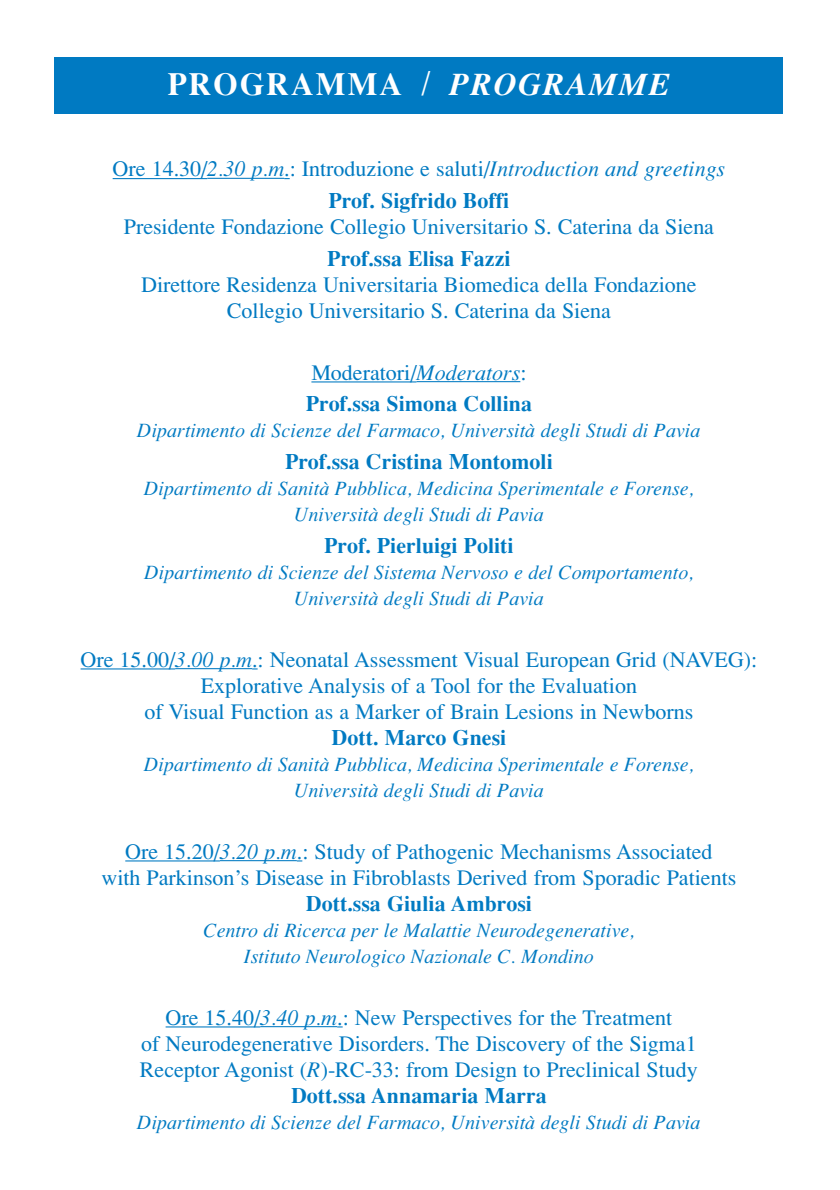
<style>
.page{position:relative;width:840px;height:1190px;background:#fff}
.page>*{position:absolute;margin:0;border:0;box-sizing:border-box;transform-origin:0 0}
.t1{font:700 32px "Times";letter-spacing:.05em;color:#fff}
.t2{font:22px/26px "Times";color:#007ac2;text-align:center}
.t3{font:700 22px/31.6px "Times";color:#007ac2}
.t4{font:italic 20px/26px "Times";color:#007ac2;text-align:center}
.s1{font-style:italic}
.s2{font-weight:700}
.s3{font-weight:400}
.s4{font-weight:400;font-style:italic}
</style>
<div class="page">
<hr style="left:113px;top:178px;width:94px;height:1px;background:#007ac2">
<hr style="left:207px;top:178px;width:77px;height:1px;background:#007ac2">
<hr style="left:311px;top:381px;width:105px;height:1px;background:#007ac2">
<hr style="left:416px;top:381px;width:104px;height:1px;background:#007ac2">
<hr style="left:81px;top:668px;width:94px;height:1px;background:#007ac2">
<hr style="left:175px;top:668px;width:77px;height:1px;background:#007ac2">
<hr style="left:125px;top:860px;width:95px;height:1px;background:#007ac2">
<hr style="left:220px;top:860px;width:77px;height:1px;background:#007ac2">
<hr style="left:166px;top:1026px;width:94px;height:1px;background:#007ac2">
<hr style="left:260px;top:1026px;width:77px;height:1px;background:#007ac2">
<div style="left:55px;top:57px;width:728px;height:56px;background:#007ac2"></div>
<h1 class="t1" style="left:167px;top:72px;width:505px">PROGRAMMA / <span class="s1">PROGRAMME</span></h1>
<p class="t2" style="left:113px;top:155px;width:614px;line-height:31.6px">Ore 14.30/<span class="s1">2.30 p.m</span>.: Introduzione e saluti/<span class="s1">Introduction and greetings<br></span><span class="s2">Prof. Sigfrido Boffi</span></p>
<p class="t2" style="left:124px;top:216px;width:592px">Presidente Fondazione Collegio Universitario S. Caterina da Siena</p>
<p class="t3" style="left:327px;top:244px;width:185px">Prof.ssa Elisa Fazzi</p>
<p class="t2" style="left:141px;top:273px;width:557px">Direttore Residenza Universitaria Biomedica della Fondazione<br>Collegio Universitario S. Caterina da Siena</p>
<p class="t3" style="left:306px;top:358px;width:228px"><span class="s3">Moderatori/</span><span class="s4">Moderators</span><span class="s3">:<br></span>Prof.ssa Simona Collina</p>
<p class="t4" style="left:137px;top:419px;width:565px">Dipartimento di Scienze del Farmaco, Università degli Studi di Pavia</p>
<p class="t3" style="left:285px;top:448px;width:269px">Prof.ssa Cristina Montomoli</p>
<p class="t4" style="left:144px;top:477px;width:551px">Dipartimento di Sanità Pubblica, Medicina Sperimentale e Forense,<br>Università degli Studi di Pavia</p>
<p class="t3" style="left:324px;top:531px;width:191px">Prof. Pierluigi Politi</p>
<p class="t4" style="left:145px;top:561px;width:550px">Dipartimento di Scienze del Sistema Nervoso e del Comportamento,<br>Università degli Studi di Pavia</p>
<p class="t2" style="left:81px;top:648px;width:678px">Ore 15.00/<span class="s1">3.00 p.m</span>.: Neonatal Assessment Visual European Grid (NAVEG):<br>Explorative Analysis of a Tool for the Evaluation<br>of Visual Function as a Marker of Brain Lesions in Newborns</p>
<p class="t3" style="left:332px;top:723px;width:176px">Dott. Marco Gnesi</p>
<p class="t4" style="left:144px;top:753px;width:551px">Dipartimento di Sanità Pubblica, Medicina Sperimentale e Forense,<br>Università degli Studi di Pavia</p>
<p class="t2" style="left:102px;top:840px;width:636px">Ore 15.20/<span class="s1">3.20 p.m</span>.: Study of Pathogenic Mechanisms Associated<br>with Parkinson’s Disease in Fibroblasts Derived from Sporadic Patients</p>
<p class="t3" style="left:306px;top:889px;width:228px">Dott.ssa Giulia Ambrosi</p>
<p class="t4" style="left:203px;top:919px;width:433px">Centro di Ricerca per le Malattie Neurodegenerative,<br>Istituto Neurologico Nazionale C. Mondino</p>
<p class="t2" style="left:140px;top:1006px;width:559px">Ore 15.40/<span class="s1">3.40 p.m</span>.: New Perspectives for the Treatment<br>of Neurodegenerative Disorders. The Discovery of the Sigma1<br>Receptor Agonist (<span class="s1">R</span>)-RC-33: from Design to Preclinical Study <span class="s2">Dott.ssa Annamaria Marra</span></p>
<p class="t4" style="left:137px;top:1111px;width:565px">Dipartimento di Scienze del Farmaco, Università degli Studi di Pavia</p>
</div>
